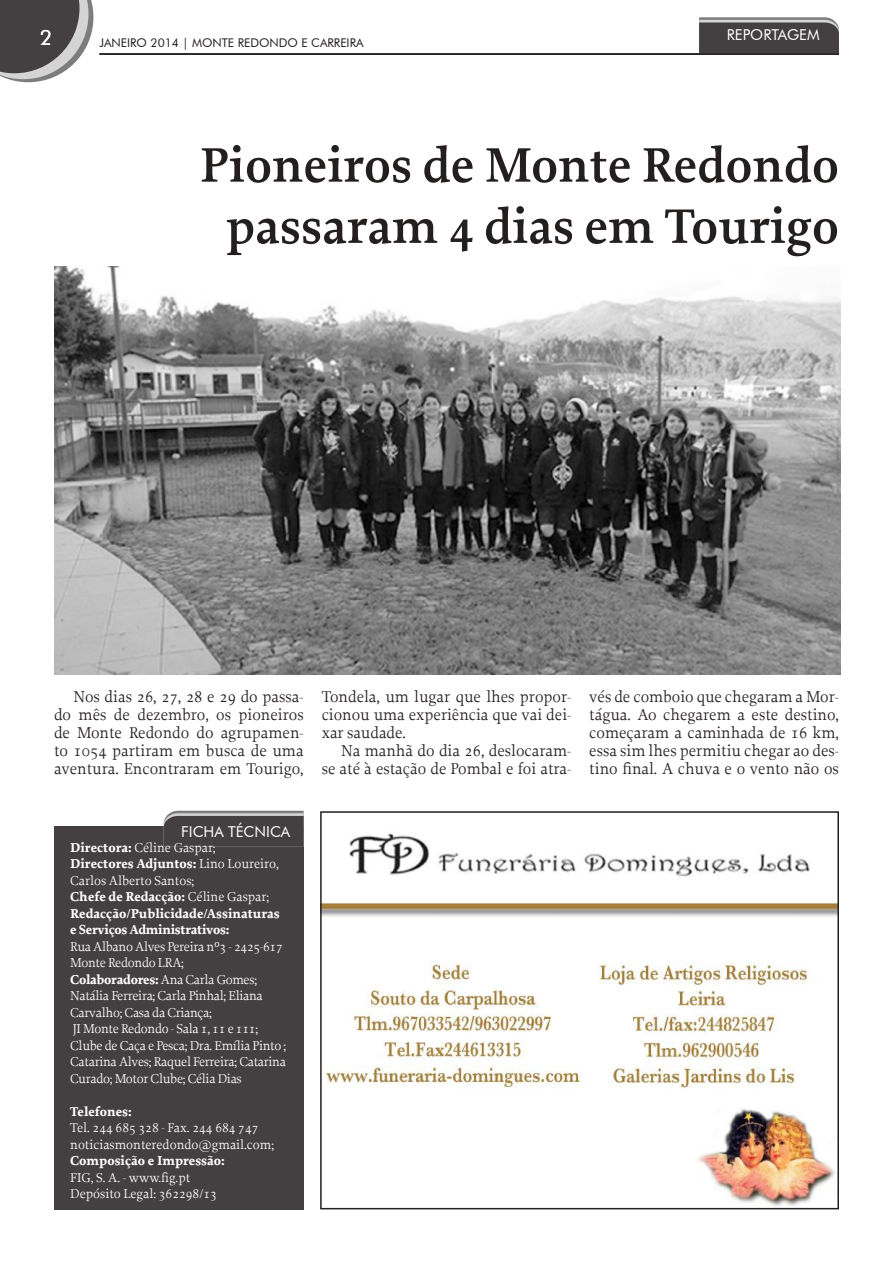
<style>
.page{position:relative;width:893px;height:1263px;background:#fff}
.page>*{position:absolute;margin:0;border:0;box-sizing:border-box;transform-origin:0 0}
.t1{font:600 51px/61.2px "Proforma";color:#241f1f;text-align:center}
.t2{font:21px "Futura BT";color:#fff}
.t3{font:16.5px/18px "Proforma";color:#241f1f;text-align:justify}
.t4{font:15px "Futura BT";color:#fff}
.t5{font:13.5px/16.5px "Proforma";letter-spacing:-.02em;color:#fff}
.t6{font:700 13.5px/16.5px "Proforma";color:#fff}
.t7{font:13.5px/16.5px "Proforma";color:#fff}
.t8{font:12px "Futura BT";color:#241f1f}
.s1{font-weight:400}
.s2{font-weight:700}
</style>
<div class="page">
<svg style="left:0;top:0;width:93px;height:82px;background:#757273"></svg>
<svg style="left:699px;top:17px;width:140px;height:36px;background:#555253"></svg>
<hr style="left:99px;top:53px;width:740px;height:2px;background:#241f1f">
<div style="left:54px;top:826px;width:250px;height:383px;background:#444041"></div>
<svg style="left:164px;top:811px;width:140px;height:36px"></svg>
<img style="left:323px;top:833px;width:513px;height:373px">
<div style="left:320px;top:811px;width:519px;height:398px;border:2px solid #241f1f"></div>
<img style="left:54px;top:267px;width:786px;height:408px">
<p class="t2" style="left:40px;top:25px;width:14px">2</p>
<p class="t4" style="left:727px;top:26px;width:94px">REPORTAGEM</p>
<p class="t8" style="left:99px;top:35px;width:266px">JANEIRO 2014 | MONTE REDONDO E CARREIRA</p>
<h1 class="t1" style="left:200px;top:134px;width:641px">Pioneiros de Monte Redondo passaram 4 dias em Tourigo</h1>
<p class="t3" style="left:54px;top:687px;width:251px;text-indent:20px">Nos dias 26, 27, 28 e 29 do passa&shy;do mês de dezembro, os pioneiros de Monte Redondo do agrupamen&shy;to 1054 partiram em busca de uma aventura. Encontraram em Tourigo,</p>
<p class="t3" style="left:322px;top:687px;width:251px">Tondela, um lugar que lhes propor&shy;cionou uma experiência que vai dei&shy;xar saudade.</p>
<p class="t3" style="left:322px;top:741px;width:251px;text-align:right">Na manhã do dia 26, deslocaram-<br>se até à estação de Pombal e foi atra-</p>
<p class="t4" style="left:181px;top:822px;width:111px">FICHA TÉCNICA</p>
<p class="t6" style="left:70px;top:839px;width:211px">Directora: <span class="s1">Céline Gaspar;<br></span>Directores Adjuntos: <span class="s1">Lino Loureiro,<br>Carlos Alberto Santos;<br></span>Chefe de Redacção: <span class="s1">Céline Gaspar;<br></span>Redacção/Publicidade/Assinaturas e Serviços Administrativos:</p>
<p class="t5" style="left:70px;top:938px;width:218px">Rua Albano Alves Pereira nº3 - 2425-617<br>Monte Redondo LRA;<br><span class="s2">Colaboradores:</span> Ana Carla Gomes; Natália Ferreira; Carla Pinhal; Eliana Carvalho; Casa da Criança;<br>JI Monte Redondo - Sala 1, 11 e 111; Clube de Caça e Pesca; Dra. Emília Pinto ; Catarina Alves; Raquel Ferreira; Catarina Curado; Motor Clube; Célia Dias</p>
<p class="t6" style="left:70px;top:1103px;width:63px">Telefones:</p>
<p class="t7" style="left:70px;top:1119px;width:205px">Tel. 244 685 328 - Fax. 244 684 747 noticiasmonteredondo@gmail.com;</p>
<p class="t6" style="left:70px;top:1153px;width:156px">Composição e Impressão:</p>
<p class="t7" style="left:70px;top:1169px;width:148px">FIG, S. A. - www.fig.pt<br>Depósito Legal: 362298/13</p>
<p class="t3" style="left:589px;top:687px;width:251px">vés de comboio que chegaram a Mor&shy;tágua. Ao chegarem a este destino, começaram a caminhada de 16 km, essa sim lhes permitiu chegar ao des&shy;tino final. A chuva e o vento não os</p>
</div>
